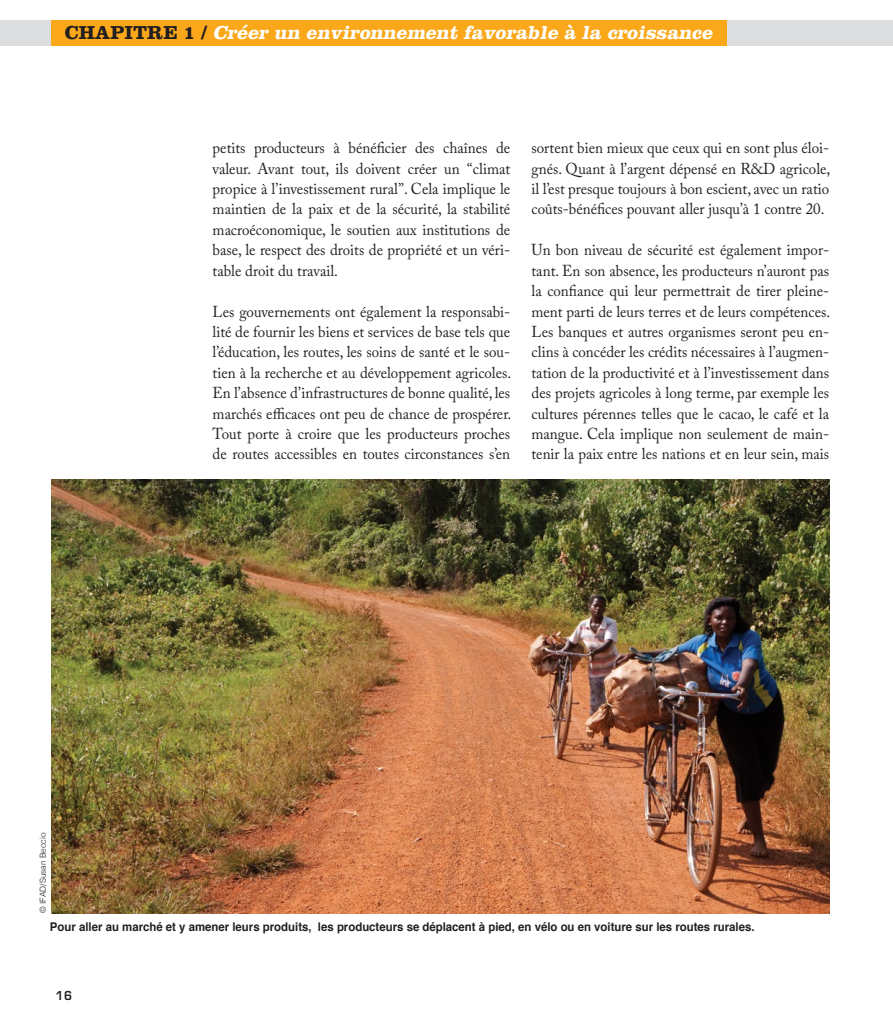
<style>
.page{position:relative;width:893px;height:1021px;background:#fff}
.page>*{position:absolute;margin:0;border:0;box-sizing:border-box;transform-origin:0 0}
.t1{font:italic 700 19.5px "Clarendon";color:#fff}
.t2{font:15.75px/20.4px "Adobe Caslon Pro";color:#231f20;text-align:justify;scale:.95 1}
.t3{font:700 12px "Helvetica";color:#231f20;scale:.95 1}
.t4{font:600 12px "Eurostile";color:#231f20;scale:.95 1}
.t5{font:300 8.25px "Helvetica";color:#231f20}
.s1{font-style:normal;color:#231f20}
.s2{font-family:"Minion Pro"}
</style>
<div class="page">
<div style="left:0;top:20px;width:893px;height:25px;background:#dcddde"></div>
<div style="left:51px;top:20px;width:675px;height:25px;background:#faa81a"></div>
<svg style="left:826px;top:479px;width:4px;height:435px"></svg>
<img style="left:51px;top:480px;width:778px;height:433px">
<p class="t1" style="left:65px;top:20px;width:653px"><span class="s1">C HA P I T R E 1 /</span> Créer un environnement favorable à la croissance</p>
<p class="t5" style="left:36px;top:912px;width:82px;rotate:-90deg">© IFAD/Susan Beccio</p>
<p class="t2" style="left:213px;top:137px;width:315px">petits producteurs à bénéficier des chaînes de valeur. Avant tout, ils doivent créer un <span class="s2">“</span>climat propice à l’investissement rural<span class="s2">”</span>. Cela implique le maintien de la paix et de la sécurité, la stabilité macroéconomique, le soutien aux institutions de base, le respect des droits de propriété et un véri&shy;table droit du travail.</p>
<p class="t2" style="left:213px;top:301px;width:316px">Les gouvernements ont également la responsabi&shy;lité de fournir les biens et services de base tels que l’éducation, les routes, les soins de santé et le sou&shy;tien à la recherche et au développement agricoles.<br>En l’absence d’infrastructures de bonne qualité, les marchés efficaces ont peu de chance de prospérer.<br>Tout porte à croire que les producteurs proches de routes accessibles en toutes circonstances s’en</p>
<p class="t2" style="left:531px;top:137px;width:316px">sortent bien mieux que ceux qui en sont plus éloi&shy;gnés. Quant à l’argent dépensé en R&amp;D agricole, il l’est presque toujours à bon escient, avec un ratio coûts-bénéfices pouvant aller jusqu’à 1 contre 20.</p>
<p class="t2" style="left:531px;top:239px;width:316px">Un bon niveau de sécurité est également impor&shy;tant. En son absence, les producteurs n’auront pas la confiance qui leur permettrait de tirer pleine&shy;ment parti de leurs terres et de leurs compétences.<br>Les banques et autres organismes seront peu en&shy;clins à concéder les crédits nécessaires à l’augmen&shy;tation de la productivité et à l’investissement dans des projets agricoles à long terme, par exemple les cultures pérennes telles que le cacao, le café et la mangue. Cela implique non seulement de main&shy;tenir la paix entre les nations et en leur sein, mais</p>
<p class="t3" style="left:50px;top:917px;width:743px">Pour aller au marché et y amener leurs produits, les producteurs se déplacent à pied, en vélo ou en voiture sur les routes rurales.</p>
<p class="t4" style="left:56px;top:987px;width:19px">16</p>
</div>
